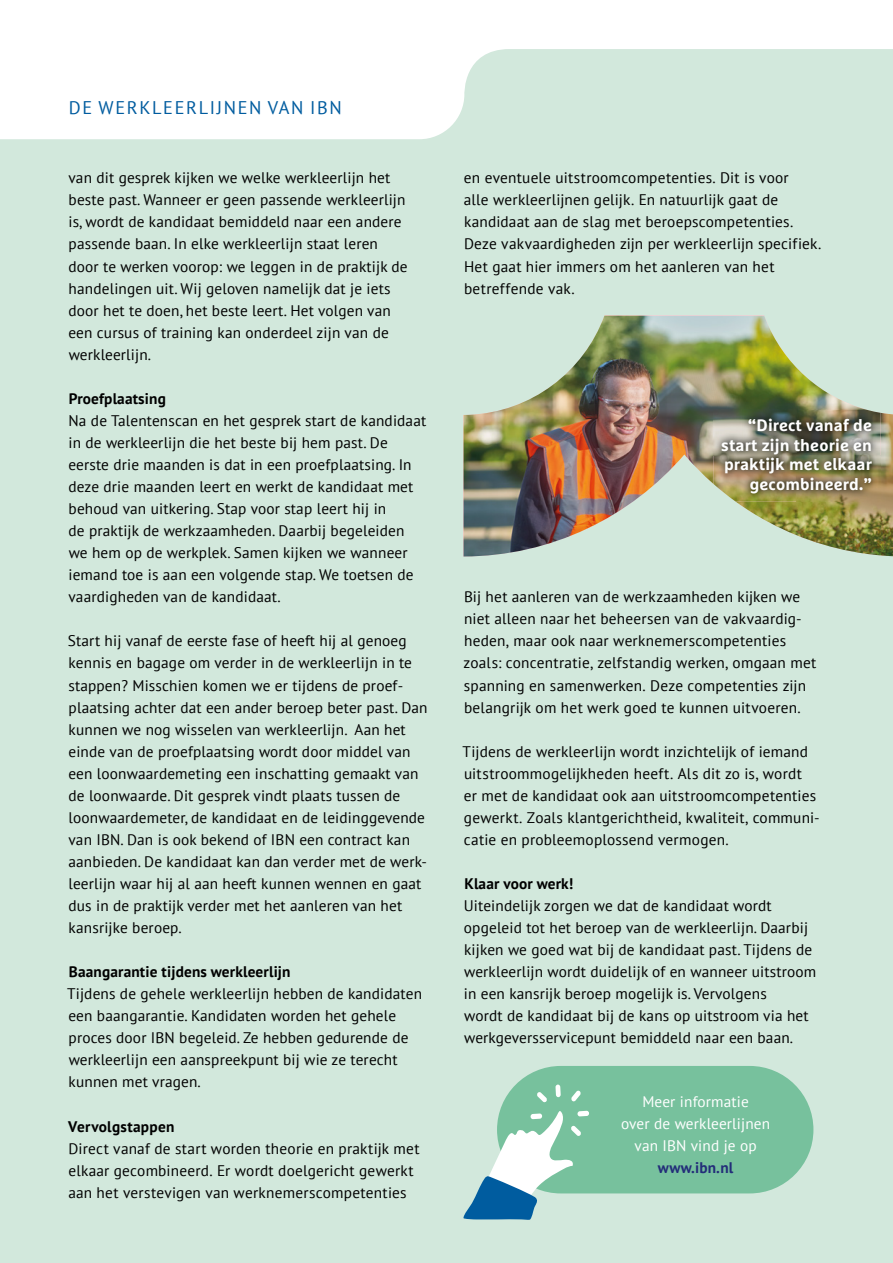
<style>
.page{position:relative;width:893px;height:1263px;background:#d2e8dc}
.page>*{position:absolute;margin:0;border:0;box-sizing:border-box;transform-origin:0 0}
.t1{font:18.3px "PT Sans";letter-spacing:.09em;color:#005c9f}
.t2{font:700 16.5px/19.8px "Marselis Pro";letter-spacing:.01em;color:#fff;text-align:right}
.t3{font:15.3px/22px "PT Sans";letter-spacing:.01em;color:#000}
.t4{font:700 15.3px "PT Sans";letter-spacing:.01em;color:#000}
.t5{font:15.3px/22px "PT Sans";letter-spacing:.01em;color:#fff;text-align:center}
.t6{font:700 15.3px "PT Sans";letter-spacing:.01em;color:#232d79}
</style>
<div class="page">
<svg style="left:883px;top:413px;width:10px;height:143px"></svg>
<img style="left:463px;top:316px;width:420px;height:240px">
<img style="left:713px;top:410px;width:167px;height:91px">
<svg style="left:0;top:0;width:893px;height:139px;fill:#fff"></svg>
<div style="left:497px;top:1066px;width:316px;height:127px;background:#77c19d;border-radius:64px"></div>
<svg style="left:555px;top:1084px;width:6px;height:13px"></svg>
<svg style="left:571px;top:1090px;width:10px;height:11px"></svg>
<svg style="left:537px;top:1092px;width:10px;height:10px"></svg>
<svg style="left:463px;top:1109px;width:126px;height:111px"></svg>
<p class="t1" style="left:69px;top:96px;width:275px">DE WERKLEERLIJNEN VAN IBN</p>
<p class="t3" style="left:68px;top:167px;width:341px">van dit gesprek kijken we welke werkleerlijn het beste past. Wanneer er geen passende werkleerlijn is, wordt de kandidaat bemiddeld naar een andere passende baan. In elke werkleerlijn staat leren door te werken voorop: we leggen in de praktijk de handelingen uit. Wij geloven namelijk dat je iets door het te doen, het beste leert. Het volgen van een cursus of training kan onderdeel zijn van de werkleerlijn.</p>
<p class="t4" style="left:69px;top:388px;width:98px">Proefplaatsing</p>
<p class="t3" style="left:68px;top:409px;width:359px">Na de Talentenscan en het gesprek start de kandidaat in de werkleerlijn die het beste bij hem past. De eerste drie maanden is dat in een proefplaatsing. In deze drie maanden leert en werkt de kandidaat met behoud van uitkering. Stap voor stap leert hij in<br>de praktijk de werkzaamheden. Daarbij begeleiden we hem op de werkplek. Samen kijken we wanneer iemand toe is aan een volgende stap. We toetsen de vaardigheden van de kandidaat.</p>
<p class="t3" style="left:68px;top:630px;width:361px">Start hij vanaf de eerste fase of heeft hij al genoeg kennis en bagage om verder in de werkleerlijn in te stappen? Misschien komen we er tijdens de proef&shy;plaatsing achter dat een ander beroep beter past. Dan kunnen we nog wisselen van werkleerlijn. Aan het einde van de proefplaatsing wordt door middel van een loonwaardemeting een inschatting gemaakt van de loonwaarde. Dit gesprek vindt plaats tussen de loonwaardemeter, de kandidaat en de leidinggevende van IBN. Dan is ook bekend of IBN een contract kan aanbieden. De kandidaat kan dan verder met de werk&shy;leerlijn waar hij al aan heeft kunnen wennen en gaat dus in de praktijk verder met het aanleren van het kansrijke beroep.</p>
<p class="t4" style="left:69px;top:961px;width:223px">Baangarantie tijdens werkleerlijn</p>
<p class="t3" style="left:67px;top:982px;width:356px">Tijdens de gehele werkleerlijn hebben de kandidaten een baangarantie. Kandidaten worden het gehele proces door IBN begeleid. Ze hebben gedurende de werkleerlijn een aanspreekpunt bij wie ze terecht kunnen met vragen.</p>
<p class="t4" style="left:68px;top:1116px;width:108px">Vervolgstappen</p>
<p class="t3" style="left:68px;top:1137px;width:353px">Direct vanaf de start worden theorie en praktijk met elkaar gecombineerd. Er wordt doelgericht gewerkt aan het verstevigen van werknemerscompetenties</p>
<p class="t3" style="left:464px;top:167px;width:359px">en eventuele uitstroomcompetenties. Dit is voor<br>alle werkleerlijnen gelijk. En natuurlijk gaat de kandidaat aan de slag met beroepscompetenties.<br>Deze vakvaardigheden zijn per werkleerlijn specifiek.<br>Het gaat hier immers om het aanleren van het betreffende vak.</p>
<p class="t2" style="left:721px;top:415px;width:152px">“Direct vanaf de start zijn theorie en praktijk met elkaar gecombineerd.”</p>
<p class="t3" style="left:464px;top:585px;width:354px">Bij het aanleren van de werkzaamheden kijken we niet alleen naar het beheersen van de vakvaardig&shy;heden, maar ook naar werknemerscompetenties zoals: concentratie, zelfstandig werken, omgaan met spanning en samenwerken. Deze competenties zijn belangrijk om het werk goed te kunnen uitvoeren.</p>
<p class="t3" style="left:463px;top:740px;width:359px">Tijdens de werkleerlijn wordt inzichtelijk of iemand uitstroommogelijkheden heeft. Als dit zo is, wordt<br>er met de kandidaat ook aan uitstroomcompetenties gewerkt. Zoals klantgerichtheid, kwaliteit, communi&shy;catie en probleemoplossend vermogen.</p>
<p class="t4" style="left:464px;top:873px;width:111px">Klaar voor werk!</p>
<p class="t3" style="left:464px;top:894px;width:354px">Uiteindelijk zorgen we dat de kandidaat wordt opgeleid tot het beroep van de werkleerlijn. Daarbij kijken we goed wat bij de kandidaat past. Tijdens de werkleerlijn wordt duidelijk of en wanneer uitstroom in een kansrijk beroep mogelijk is. Vervolgens<br>wordt de kandidaat bij de kans op uitstroom via het werkgeversservicepunt bemiddeld naar een baan.</p>
<p class="t5" style="left:621px;top:1090px;width:151px">Meer informatie<br>over de werkleerlijnen van IBN vind je op</p>
<p class="t6" style="left:658px;top:1158px;width:77px">www.ibn.nl</p>
</div>
